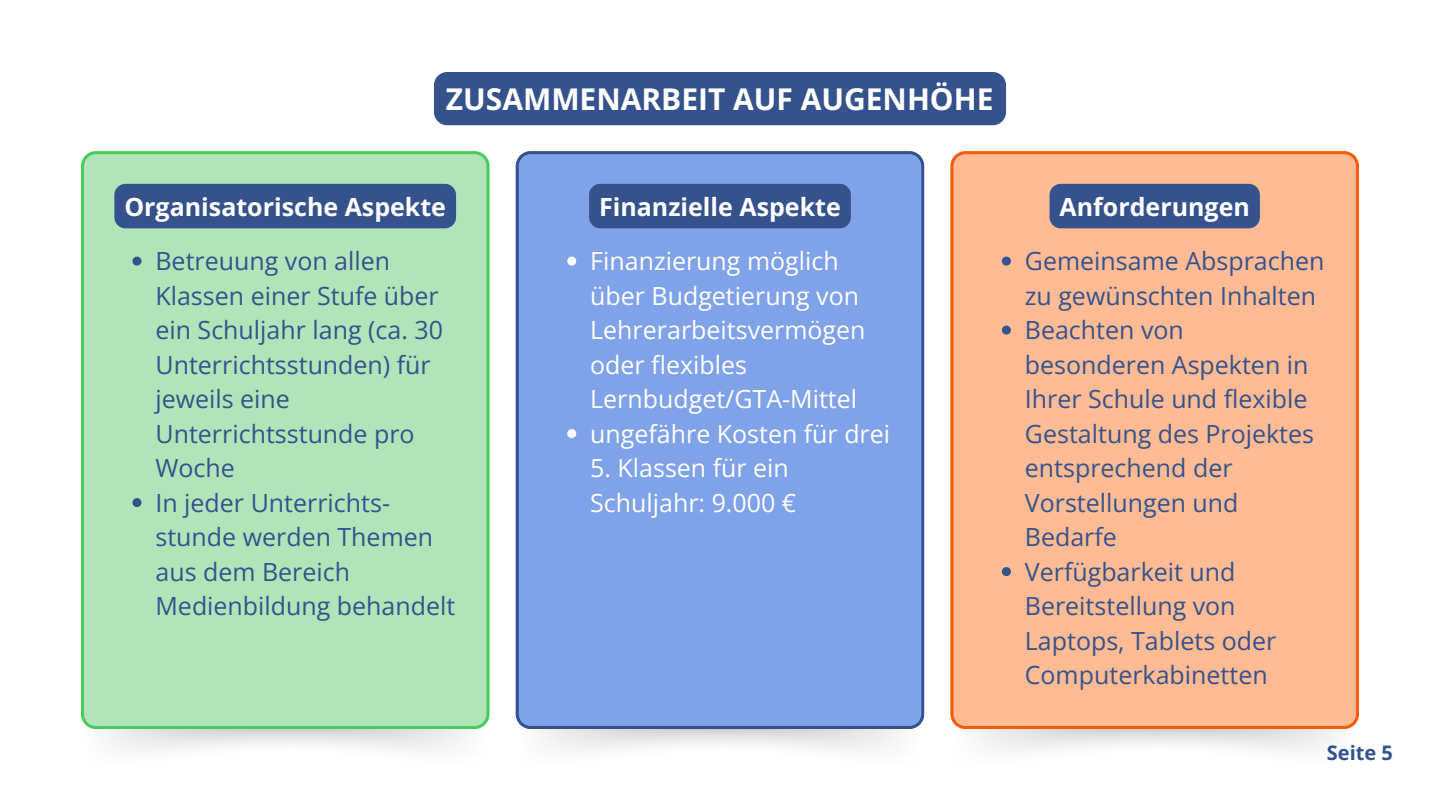
<style>
.page{position:relative;width:1440px;height:810px;background:#fff}
.page>*{position:absolute;margin:0;border:0;box-sizing:border-box;transform-origin:0 0}
.t1{font:700 30px "Open Sans";color:#fff}
.t2{font:25px/34.5px "Open Sans";color:#35528c}
.t3{font:25px/34.5px "Open Sans";color:#fff}
.t4{font:700 25px "Open Sans";color:#fff}
.t5{font:700 20px "Open Sans";color:#32528f}
</style>
<div class="page">
<div style="left:81px;top:151px;width:408px;height:578px;background:#b2e4b9"></div>
<div style="left:516px;top:151px;width:408px;height:578px;background:#7fa2e8"></div>
<div style="left:950px;top:151px;width:409px;height:578px;background:#ffbb93"></div>
<svg style="left:567px;top:257px;width:9px;height:9px"></svg>
<svg style="left:567px;top:429px;width:9px;height:9px"></svg>
<div style="left:114px;top:184px;width:342px;height:44px;background:#35528c;border-radius:11px"></div>
<div style="left:589px;top:184px;width:262px;height:44px;background:#35528c;border-radius:11px"></div>
<div style="left:1050px;top:184px;width:210px;height:44px;background:#35528c;border-radius:11px"></div>
<svg style="left:132px;top:257px;width:9px;height:9px"></svg>
<svg style="left:132px;top:498px;width:9px;height:9px"></svg>
<svg style="left:1002px;top:257px;width:9px;height:9px"></svg>
<svg style="left:1002px;top:326px;width:9px;height:9px"></svg>
<svg style="left:1002px;top:567px;width:9px;height:9px"></svg>
<div style="left:434px;top:72px;width:572px;height:53px;background:#35528c;border-radius:13px"></div>
<p class="t1" style="left:446px;top:78px;width:549px">ZUSAMMENARBEIT AUF AUGENHÖHE</p>
<p class="t4" style="left:124px;top:189px;width:323px">Organisatorische Aspekte</p>
<p class="t4" style="left:599px;top:189px;width:243px">Finanzielle Aspekte</p>
<p class="t4" style="left:1060px;top:189px;width:192px">Anforderungen</p>
<h2 class="t2" style="left:155px;top:243px;width:289px">Betreuung von allen<br>Klassen einer Stufe über ein Schuljahr lang (ca. 30<br>Unterrichtsstunden) für jeweils eine<br>Unterrichtsstunde pro<br>Woche</h2>
<p class="t2" style="left:155px;top:485px;width:301px">In jeder Unterrichts&shy;stunde werden Themen aus dem Bereich<br>Medienbildung behandelt</p>
<p class="t2" style="left:1025px;top:243px;width:301px">Gemeinsame Absprachen zu gewünschten Inhalten</p>
<p class="t2" style="left:1025px;top:312px;width:291px">Beachten von besonderen Aspekten in<br>Ihrer Schule und flexible<br>Gestaltung des Projektes entsprechend der<br>Vorstellungen und<br>Bedarfe</p>
<h2 class="t2" style="left:1025px;top:554px;width:253px">Verfügbarkeit und<br>Bereitstellung von<br>Laptops, Tablets oder<br>Computerkabinetten</h2>
<h1 class="t3" style="left:590px;top:243px;width:277px">Finanzierung möglich über Budgetierung von<br>Lehrerarbeitsvermögen oder flexibles<br>Lernbudget/GTA-Mittel</h1>
<h2 class="t3" style="left:590px;top:416px;width:301px">ungefähre Kosten für drei</h2>
<h2 class="t3" style="left:590px;top:450px;width:207px">5. Klassen für ein<br>Schuljahr: 9.000 €</h2>
<p class="t5" style="left:1327px;top:738px;width:68px">Seite 5</p>
</div>
